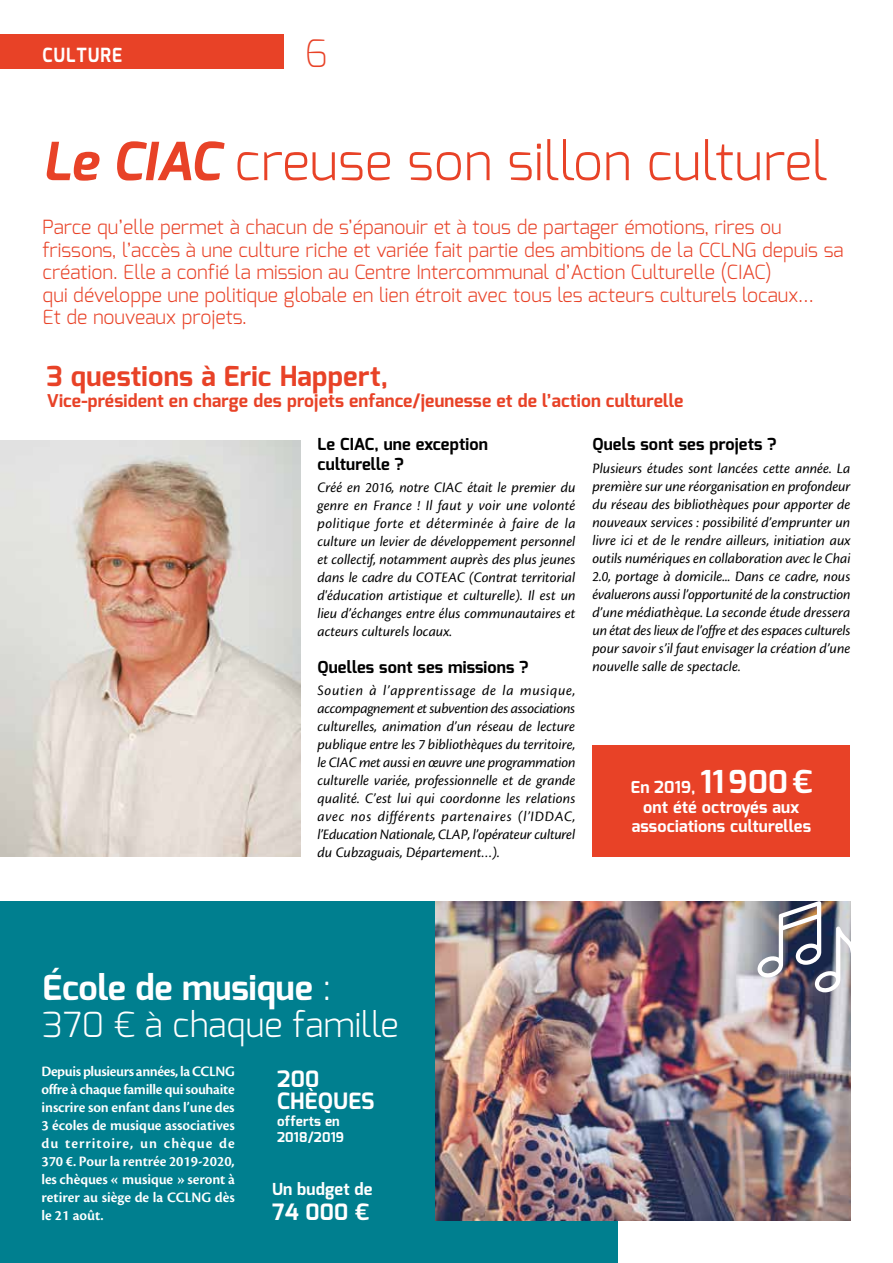
<style>
.page{position:relative;width:893px;height:1263px;background:#fff}
.page>*{position:absolute;margin:0;border:0;box-sizing:border-box;transform-origin:0 0}
.t1{font:300 52.5px "Exo";color:#e84227}
.t2{font:200 37.5px "Exo";color:#e84227}
.t3{font:300 34.5px/37.5px "Exo";color:#fff}
.t4{font:700 27.6px "Exo";letter-spacing:.01em;color:#e84227}
.t5{font:700 22.5px/22.5px "Exo";letter-spacing:.01em;color:#fff}
.t6{font:300 19.5px/22.5px "Exo";color:#e84227}
.t7{font:700 19.5px "Exo";letter-spacing:.055em;color:#fff;scale:.9 1}
.t8{font:700 17.7px "Exo";letter-spacing:.01em;color:#e84227}
.t9{font:700 16.5px/19.5px "Exo";letter-spacing:.01em;color:#000}
.t10{font:700 16.5px/19.5px "Exo";letter-spacing:.01em;color:#fff;text-align:center}
.t11{font:italic 15px/18px "Cronos Pro";color:#000;text-align:justify}
.t12{font:600 15px/18px "Cronos Pro";color:#fff;text-align:justify}
.t13{font:700 13.5px/16.5px "Exo";letter-spacing:.01em;color:#fff}
.s1{font-weight:700;font-style:italic}
.s2{font-size:31.5px}
.s3{font-weight:700}
</style>
<div class="page">
<div style="left:0;top:901px;width:617px;height:362px;background:#007f8f"></div>
<img style="left:435px;top:901px;width:415px;height:319px">
<img style="left:0;top:440px;width:300px;height:416px">
<div style="left:592px;top:745px;width:258px;height:111px;background:#e84227"></div>
<img style="left:757px;top:901px;width:94px;height:91px">
<div style="left:0;top:35px;width:284px;height:34px;background:#e84227"></div>
<h3 class="t7" style="left:43px;top:43px;width:90px">CULTURE</h3>
<h2 class="t2" style="left:304px;top:29px;width:25px">6</h2>
<h1 class="t1" style="left:43px;top:128px;width:787px"><span class="s1">Le CIAC</span> creuse son sillon culturel</h1>
<p class="t6" style="left:43px;top:216px;width:803px">Parce qu’elle permet à chacun de s’épanouir et à tous de partager émotions, rires ou frissons, l’accès à une culture riche et variée fait partie des ambitions de la CCLNG depuis sa création. Elle a confié la mission au Centre Intercommunal d’Action Culturelle (CIAC)<br>qui développe une politique globale en lien étroit avec tous les acteurs culturels locaux…<br>Et de nouveaux projets.</p>
<h3 class="t4" style="left:47px;top:358px;width:343px">3 questions à Eric Happert,</h3>
<p class="t8" style="left:47px;top:389px;width:638px">Vice-président en charge des projets enfance/jeunesse et de l’action culturelle</p>
<p class="t9" style="left:317px;top:435px;width:172px">Le CIAC, une exception culturelle ?</p>
<p class="t11" style="left:317px;top:479px;width:260px">Créé en 2016, notre CIAC était le premier du genre en France ! Il faut y voir une volonté politique forte et déterminée à faire de la culture un levier de développement personnel et collectif, notamment auprès des plus jeunes dans le cadre du COTEAC (Contrat territorial d'éducation artistique et culturelle). Il est un lieu d’échanges entre élus communautaires et acteurs culturels locaux.</p>
<p class="t9" style="left:317px;top:657px;width:212px">Quelles sont ses missions ?</p>
<p class="t11" style="left:317px;top:681px;width:260px">Soutien à l’apprentissage de la musique, accompagnement et subvention des associations culturelles, animation d’un réseau de lecture publique entre les 7 bibliothèques du territoire, le CIAC met aussi en œuvre une programmation culturelle variée, professionnelle et de grande qualité. C’est lui qui coordonne les relations avec nos différents partenaires (l’IDDAC, l’Education Nationale, CLAP, l’opérateur culturel du Cubzaguais, Département…).</p>
<p class="t9" style="left:592px;top:435px;width:185px">Quels sont ses projets ?</p>
<p class="t11" style="left:592px;top:459px;width:260px">Plusieurs études sont lancées cette année. La première sur une réorganisation en profondeur du réseau des bibliothèques pour apporter de nouveaux services : possibilité d’emprunter un livre ici et de le rendre ailleurs, initiation aux outils numériques en collaboration avec le Chai 2.0, portage à domicile... Dans ce cadre, nous évaluerons aussi l’opportunité de la construction d’une médiathèque. La seconde étude dressera un état des lieux de l’offre et des espaces culturels pour savoir s’il faut envisager la création d’une nouvelle salle de spectacle.</p>
<p class="t10" style="left:631px;top:777px;width:183px">En 2019, <span class="s2">11900€ </span>ont été octroyés aux associations culturelles</p>
<h3 class="t3" style="left:43px;top:968px;width:358px"><span class="s3">École de musique</span> :<br>370 € à chaque famille</h3>
<h3 class="t5" style="left:277px;top:1067px;width:99px">200<br>CHÈQUES</h3>
<p class="t13" style="left:277px;top:1113px;width:68px">offerts en<br>2018/2019</p>
<p class="t10" style="left:272px;top:1179px;width:102px">Un budget de</p>
<h3 class="t5" style="left:272px;top:1201px;width:98px">74 000 €</h3>
<p class="t12" style="left:41px;top:1062px;width:195px">Depuis plusieurs années, la CCLNG offre à chaque famille qui souhaite inscrire son enfant dans l’une des 3 écoles de musique associatives du territoire, un chèque de 370 €. Pour la rentrée 2019-2020, les chèques « musique » seront à retirer au siège de la CCLNG dès le 21 août.</p>
</div>
